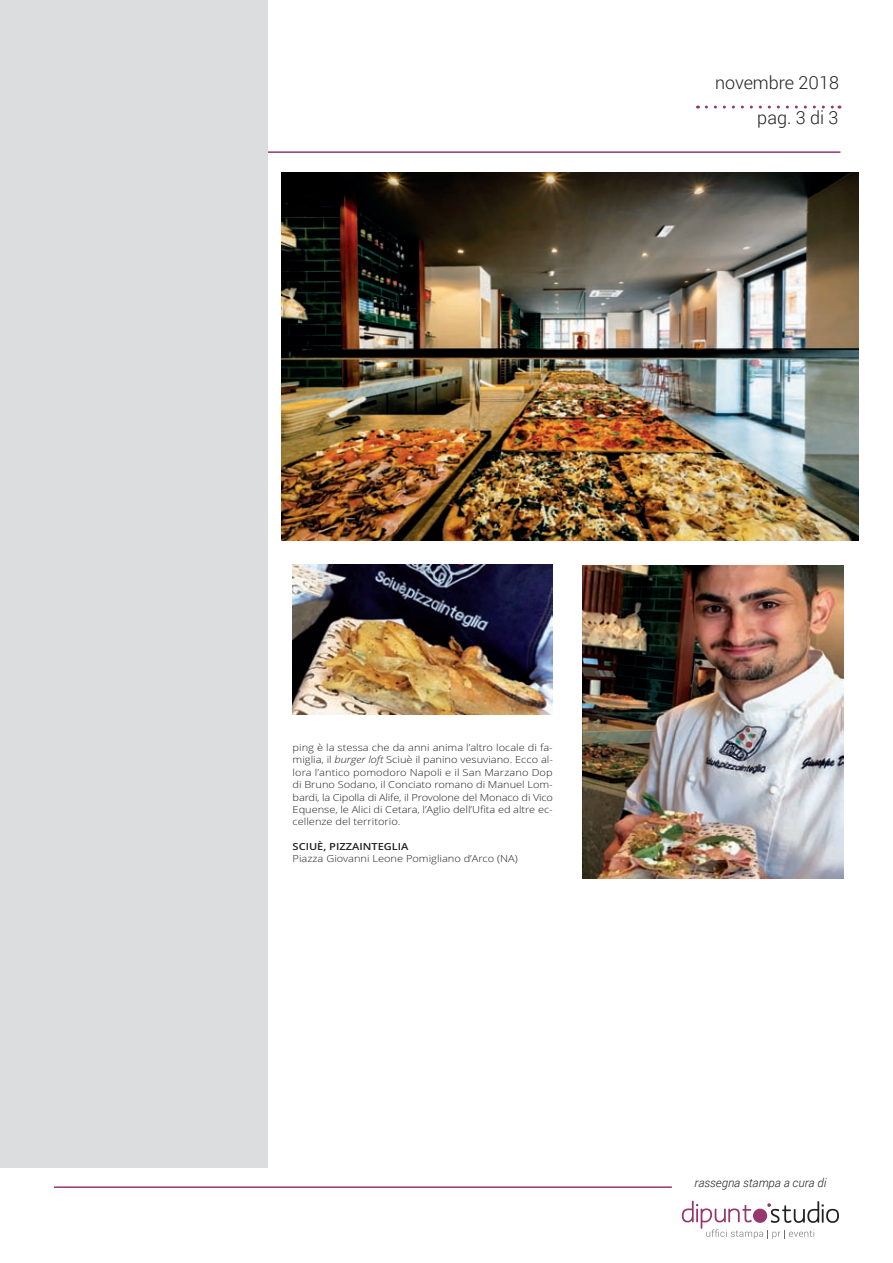
<style>
.page{position:relative;width:893px;height:1263px;background:#fff}
.page>*{position:absolute;margin:0;border:0;box-sizing:border-box;transform-origin:0 0}
.t1{font:300 18px/35.2px "Roboto";color:#231f20;text-align:right}
.t2{font:italic 300 12px "Roboto";color:#231f20}
.t3{font:300 9.75px/12.5px "Open Sans";color:#231f20;text-align:justify;scale:1.13 1}
.t4{font:600 9.75px "Open Sans";color:#231f20;scale:1.13 1}
.s1{font-style:italic}
</style>
<div class="page">
<svg style="left:682px;top:1201px;width:157px;height:38px"></svg>
<svg style="left:706px;top:106px;width:134px;height:3px"></svg>
<hr style="left:54px;top:1186px;width:618px;height:2px;background:#96376d">
<hr style="left:54px;top:151px;width:786px;height:2px;background:#96376d">
<div style="left:1px;top:0;width:267px;height:1167px;background:#dcdddf"></div>
<img style="left:281px;top:173px;width:578px;height:367px">
<img style="left:583px;top:565px;width:260px;height:313px">
<img style="left:293px;top:565px;width:260px;height:149px">
<h1 class="t1" style="left:715px;top:65px;width:125px">novembre 2018 pag. 3 di 3</h1>
<p class="t3" style="left:293px;top:741px;width:232px">ping è la stessa che da anni anima l’altro locale di fa&shy;miglia, il <span class="s1">burger loft</span> Sciuè il panino vesuviano. Ecco al&shy;lora l’antico pomodoro Napoli e il San Marzano Dop di Bruno Sodano, il Conciato romano di Manuel Lom&shy;bardi, la Cipolla di Alife, il Provolone del Monaco di Vico Equense, le Alici di Cetara, l’Aglio dell’Ufita ed altre ec&shy;cellenze del territorio.</p>
<p class="t4" style="left:293px;top:840px;width:104px">SCIUÈ, PIZZAINTEGLIA</p>
<p class="t3" style="left:293px;top:852px;width:201px">Piazza Giovanni Leone Pomigliano d’Arco (NA)</p>
<p class="t2" style="left:694px;top:1174px;width:133px">rassegna stampa a cura di</p>
</div>
